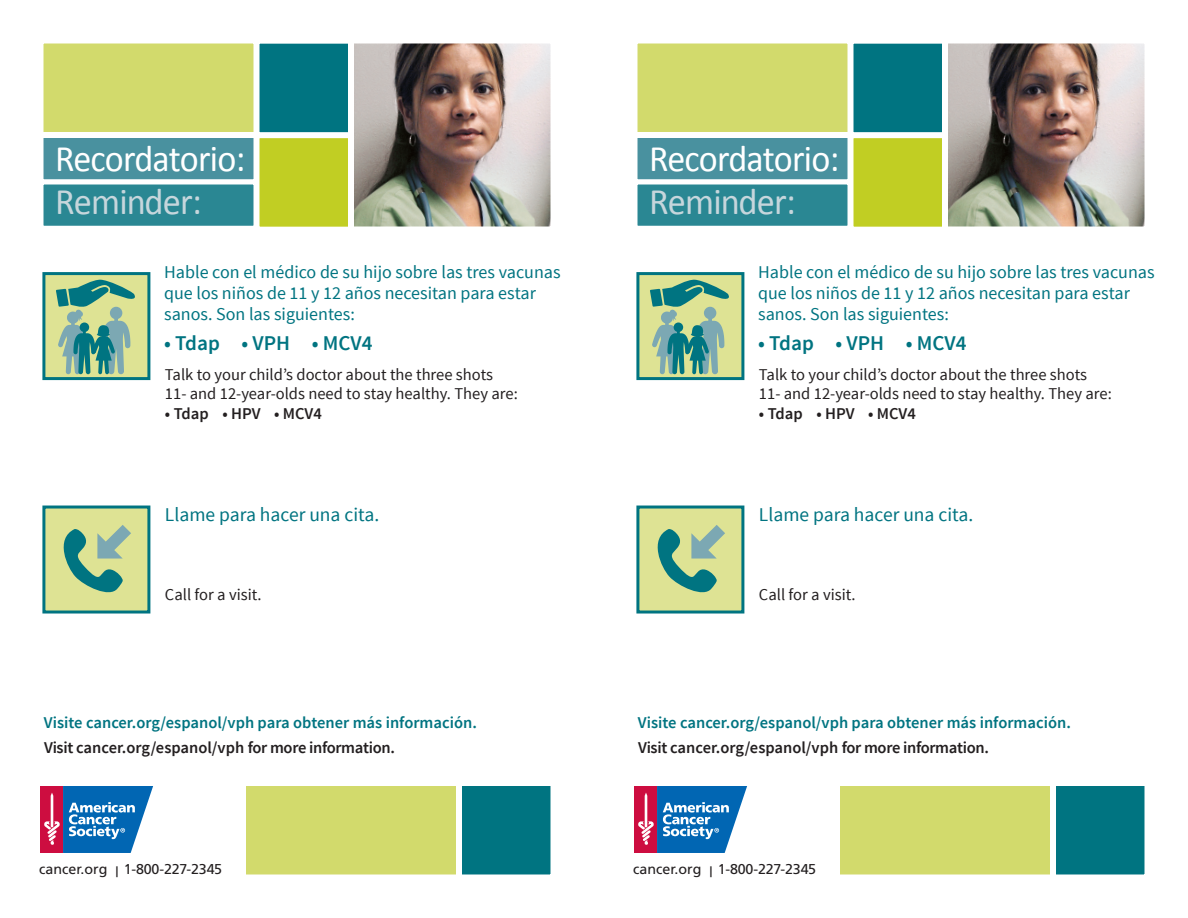
<style>
.page{position:relative;width:1188px;height:918px;background:#fff}
.page>*{position:absolute;margin:0;border:0;box-sizing:border-box;transform-origin:0 0}
.t1{font:37.5px "Calibri";letter-spacing:-.02em;color:#fff;scale:.96 1}
.t2{font:37.5px "Calibri";letter-spacing:-.02em;color:#c6d6dc}
.t3{font:600 21px "Source Sans Pro";color:#007481}
.t4{font:19.5px "Source Sans Pro";color:#007481}
.t5{font:18px/21px "Source Sans Pro";color:#007481}
.t6{font:16.5px/19.5px "Source Sans Pro";color:#231f20}
.t7{font:600 16.5px "Source Sans Pro";letter-spacing:-.015em;color:#231f20}
.t8{font:600 16.5px "Source Sans Pro";color:#007481}
.t9{font:14.25px "Frutiger";letter-spacing:-.005em;color:#231f20}
</style>
<div class="page">
<div style="left:41px;top:40px;width:216px;height:95px;background:#d2da6c;border:3px solid #fff"></div>
<div style="left:635px;top:40px;width:216px;height:95px;background:#d2da6c;border:3px solid #fff"></div>
<img style="left:355px;top:44px;width:195px;height:182px">
<div style="left:351px;top:40px;width:203px;height:190px;border:3px solid #fff"></div>
<img style="left:949px;top:44px;width:195px;height:182px">
<div style="left:945px;top:40px;width:203px;height:190px;border:3px solid #fff"></div>
<div style="left:41px;top:182px;width:216px;height:47px;background:#2a8793;border:3px solid #fff"></div>
<div style="left:635px;top:182px;width:216px;height:47px;background:#2a8793;border:3px solid #fff"></div>
<div style="left:40px;top:786px;width:23px;height:67px;background:#cd0d40"></div>
<svg style="left:44px;top:786px;width:109px;height:67px"></svg>
<div style="left:634px;top:786px;width:23px;height:67px;background:#cd0d40"></div>
<svg style="left:638px;top:786px;width:109px;height:67px"></svg>
<div style="left:41px;top:135px;width:216px;height:47px;background:#49919f;border:3px solid #fff"></div>
<div style="left:635px;top:135px;width:216px;height:47px;background:#49919f;border:3px solid #fff"></div>
<svg style="left:46px;top:276px;width:100px;height:100px;background:#9abf94"></svg>
<div style="left:42px;top:272px;width:108px;height:108px;border:3px solid #007481"></div>
<svg style="left:640px;top:276px;width:100px;height:100px;background:#9abf94"></svg>
<div style="left:636px;top:272px;width:108px;height:108px;border:3px solid #007481"></div>
<div style="left:257px;top:41px;width:94px;height:94px;background:#007481;border:3px solid #fff"></div>
<div style="left:851px;top:41px;width:94px;height:94px;background:#007481;border:3px solid #fff"></div>
<div style="left:257px;top:135px;width:94px;height:95px;background:#c1ce23;border:3px solid #fff"></div>
<div style="left:851px;top:135px;width:94px;height:95px;background:#c1ce23;border:3px solid #fff"></div>
<div style="left:243px;top:783px;width:216px;height:95px;background:#d2da6c;border:3px solid #fff"></div>
<div style="left:837px;top:783px;width:216px;height:95px;background:#d2da6c;border:3px solid #fff"></div>
<div style="left:459px;top:783px;width:95px;height:95px;background:#007481;border:3px solid #fff"></div>
<div style="left:1053px;top:783px;width:95px;height:95px;background:#007481;border:3px solid #fff"></div>
<svg style="left:46px;top:510px;width:100px;height:100px;background:#b9cf93"></svg>
<div style="left:42px;top:506px;width:108px;height:108px;border:3px solid #007481"></div>
<svg style="left:640px;top:510px;width:100px;height:100px;background:#b9cf93"></svg>
<div style="left:636px;top:506px;width:108px;height:108px;border:3px solid #007481"></div>
<h1 class="t1" style="left:55px;top:135px;width:199px">Recordatorio:</h1>
<h1 class="t1" style="left:649px;top:135px;width:199px">Recordatorio:</h1>
<h1 class="t2" style="left:55px;top:178px;width:148px">Reminder:</h1>
<h1 class="t2" style="left:649px;top:178px;width:148px">Reminder:</h1>
<p class="t5" style="left:164px;top:262px;width:398px">Hable con el médico de su hijo sobre las tres vacunas que los niños de 11 y 12 años necesitan para estar sanos. Son las siguientes:</p>
<p class="t3" style="left:164px;top:329px;width:210px">• Tdap • VPH • MCV4</p>
<p class="t6" style="left:165px;top:365px;width:354px">Talk to your child’s doctor about the three shots<br>11- and 12-year-olds need to stay healthy. They are:</p>
<p class="t7" style="left:165px;top:403px;width:158px">• Tdap • HPV • MCV4</p>
<p class="t5" style="left:758px;top:262px;width:398px">Hable con el médico de su hijo sobre las tres vacunas que los niños de 11 y 12 años necesitan para estar sanos. Son las siguientes:</p>
<p class="t3" style="left:758px;top:329px;width:210px">• Tdap • VPH • MCV4</p>
<p class="t6" style="left:759px;top:365px;width:354px">Talk to your child’s doctor about the three shots<br>11- and 12-year-olds need to stay healthy. They are:</p>
<p class="t7" style="left:759px;top:403px;width:158px">• Tdap • HPV • MCV4</p>
<p class="t4" style="left:165px;top:502px;width:216px">Llame para hacer una cita.</p>
<p class="t4" style="left:759px;top:502px;width:216px">Llame para hacer una cita.</p>
<p class="t6" style="left:165px;top:585px;width:98px">Call for a visit.</p>
<p class="t6" style="left:759px;top:585px;width:98px">Call for a visit.</p>
<p class="t8" style="left:44px;top:712px;width:435px">Visite cancer.org/espanol/vph para obtener más información.</p>
<p class="t8" style="left:638px;top:712px;width:435px">Visite cancer.org/espanol/vph para obtener más información.</p>
<p class="t7" style="left:44px;top:737px;width:352px">Visit cancer.org/espanol/vph for more information.</p>
<p class="t7" style="left:638px;top:737px;width:352px">Visit cancer.org/espanol/vph for more information.</p>
<p class="t9" style="left:39px;top:861px;width:184px">cancer.org | 1-800-227-2345</p>
<p class="t9" style="left:633px;top:861px;width:184px">cancer.org | 1-800-227-2345</p>
</div>
